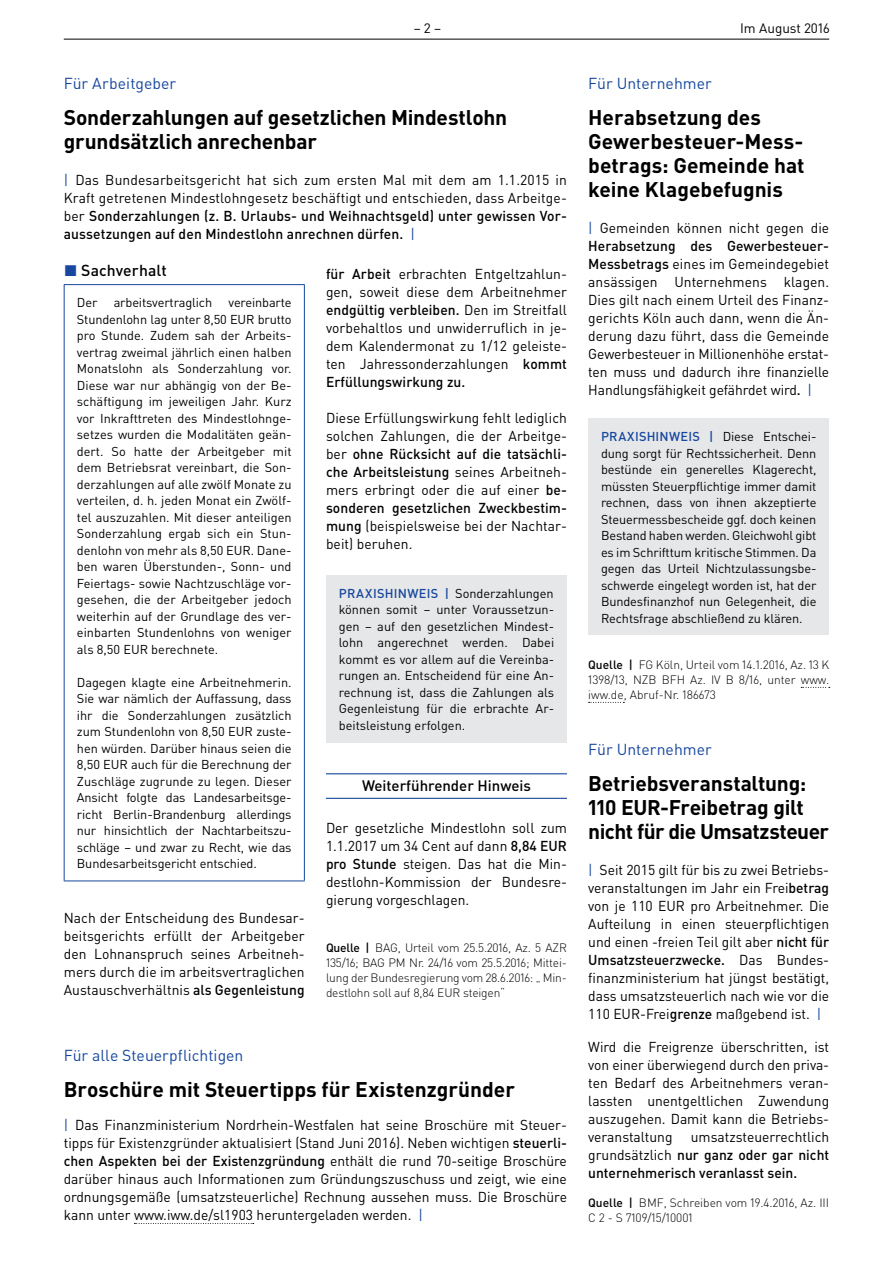
<style>
.page{position:relative;width:893px;height:1263px;background:#fff}
.page>*{position:absolute;margin:0;border:0;box-sizing:border-box;transform-origin:0 0}
.t1{font:700 21px/24px "DIN Pro";letter-spacing:-.005em;color:#000}
.t2{font:15.75px "DIN Pro";color:#17479e}
.t3{font:500 15.75px "DIN Pro";letter-spacing:.005em;color:#000}
.t4{font:500 15px "DIN Pro";color:#000}
.t5{font:14.25px/18px "DIN Pro";color:#000;text-align:justify}
.t6{font:500 14.25px/18px "DIN Pro";color:#000;text-align:justify}
.t7{font:13.5px "DIN Pro";color:#000}
.t8{font:12.75px/16.5px "DIN Pro";letter-spacing:-.01em;color:#000;text-align:justify}
.t9{font:300 12px/15px "DIN Pro";color:#000;text-align:justify}
.s1{color:#17479e}
.s2{font-weight:500}
.s3{font-weight:500;color:#17479e}
.s4{font-weight:400}
</style>
<div class="page">
<hr style="left:64px;top:39px;width:765px;height:1px;background:#000">
<hr style="left:64px;top:284px;width:241px;height:1px;background:#17479e">
<hr style="left:64px;top:285px;width:1px;height:595px;background:#17479e">
<hr style="left:304px;top:285px;width:1px;height:595px;background:#17479e">
<hr style="left:64px;top:880px;width:241px;height:1px;background:#17479e">
<hr style="left:326px;top:773px;width:241px;height:1px;background:#17479e">
<hr style="left:326px;top:798px;width:241px;height:1px;background:#17479e">
<div style="left:326px;top:575px;width:241px;height:167px;background:#e6e7e8"></div>
<svg style="left:134px;top:1223px;width:120px;height:1px"></svg>
<svg style="left:801px;top:687px;width:29px;height:1px"></svg>
<svg style="left:589px;top:702px;width:35px;height:1px"></svg>
<div style="left:588px;top:419px;width:241px;height:216px;background:#e6e7e8"></div>
<p class="t7" style="left:414px;top:19px;width:29px">– 2 –</p>
<p class="t7" style="left:740px;top:19px;width:91px">Im August 2016</p>
<p class="t2" style="left:64px;top:73px;width:114px">Für Arbeitgeber</p>
<h1 class="t1" style="left:64px;top:105px;width:445px">Sonderzahlungen auf gesetzlichen Mindestlohn grundsätzlich anrechenbar</h1>
<p class="t5" style="left:64px;top:171px;width:505px"><span class="s1">|</span> Das Bundesarbeitsgericht hat sich zum ersten Mal mit dem am 1.1.2015 in Kraft getretenen Mindestlohngesetz beschäftigt und entschieden, dass Arbeitge&shy;ber <span class="s2">Sonderzahlungen (z. B. Urlaubs- und Weihnachtsgeld) unter gewissen Vor&shy;aussetzungen auf den Mindestlohn anrechnen dürfen.</span> <span class="s1">|</span></p>
<p class="t3" style="left:64px;top:260px;width:104px"><span class="s1">◼</span> Sachverhalt</p>
<p class="t8" style="left:77px;top:294px;width:22px">Der</p>
<p class="t8" style="left:114px;top:294px;width:100px">arbeitsvertraglich</p>
<p class="t5" style="left:326px;top:264px;width:242px"><span class="s2">für Arbeit</span> erbrachten Entgeltzahlun&shy;gen, soweit diese dem Arbeitnehmer <span class="s2">endgültig verbleiben.</span> Den im Streitfall vorbehaltlos und unwiderruflich in je&shy;dem Kalendermonat zu 1/12 geleiste&shy;ten Jahressonderzahlungen <span class="s2">kommt Erfüllungswirkung zu.</span></p>
<p class="t5" style="left:326px;top:408px;width:242px">Diese Erfüllungswirkung fehlt lediglich solchen Zahlungen, die der Arbeitge&shy;ber <span class="s2">ohne Rücksicht auf die tatsächli&shy;che Arbeitsleistung</span> seines Arbeitneh&shy;mers erbringt oder die auf einer <span class="s2">be&shy;sonderen gesetzlichen Zweckbestim&shy;mung</span> (beispielsweise bei der Nachtar&shy;beit) beruhen.</p>
<p class="t8" style="left:339px;top:584px;width:217px"><span class="s3">PRAXISHINWEIS |</span> Sonderzahlungen können somit – unter Voraussetzun&shy;gen – auf den gesetzlichen Mindest&shy;lohn angerechnet werden. Dabei kommt es vor allem auf die Vereinba&shy;rungen an. Entscheidend für eine An&shy;rechnung ist, dass die Zahlungen als Gegenleistung für die erbrachte Ar&shy;beitsleistung erfolgen.</p>
<p class="t8" style="left:77px;top:294px;width:216px;text-indent:152px">vereinbarte Stundenlohn lag unter 8,50 EUR brutto pro Stunde. Zudem sah der Arbeits&shy;vertrag zweimal jährlich einen halben Monatslohn als Sonderzahlung vor.<br>Diese war nur abhängig von der Be&shy;schäftigung im jeweiligen Jahr. Kurz vor Inkrafttreten des Mindestlohnge&shy;setzes wurden die Modalitäten geän&shy;dert. So hatte der Arbeitgeber mit dem Betriebsrat vereinbart, die Son&shy;derzahlungen auf alle zwölf Monate zu verteilen, d. h. jeden Monat ein Zwölf&shy;tel auszuzahlen. Mit dieser anteiligen Sonderzahlung ergab sich ein Stun&shy;denlohn von mehr als 8,50 EUR. Dane&shy;ben waren Überstunden-, Sonn- und Feiertags- sowie Nachtzuschläge vor&shy;gesehen, die der Arbeitgeber jedoch weiterhin auf der Grundlage des ver&shy;einbarten Stundenlohns von weniger als 8,50 EUR berechnete.</p>
<p class="t8" style="left:77px;top:673px;width:216px">Dagegen klagte eine Arbeitnehmerin.<br>Sie war nämlich der Auffassung, dass ihr die Sonderzahlungen zusätzlich zum Stundenlohn von 8,50 EUR zuste&shy;hen würden. Darüber hinaus seien die 8,50 EUR auch für die Berechnung der Zuschläge zugrunde zu legen. Dieser Ansicht folgte das Landesarbeitsge&shy;richt Berlin-Brandenburg allerdings nur hinsichtlich der Nachtarbeitszu&shy;schläge – und zwar zu Recht, wie das Bundesarbeitsgericht entschied.</p>
<p class="t4" style="left:362px;top:776px;width:170px">Weiterführender Hinweis</p>
<p class="t5" style="left:326px;top:819px;width:242px">Der gesetzliche Mindestlohn soll zum 1.1.2017 um 34 Cent auf dann <span class="s2">8,84 EUR pro Stunde</span> steigen. Das hat die Min&shy;destlohn-Kommission der Bundesre&shy;gierung vorgeschlagen.</p>
<p class="t9" style="left:326px;top:939px;width:242px"><span class="s2">Quelle |</span> BAG, Urteil vom 25.5.2016, Az. 5 AZR 135/16; BAG PM Nr. 24/16 vom 25.5.2016; Mittei&shy;lung der Bundesregierung vom 28.6.2016: „ Min&shy;destlohn soll auf 8,84 EUR steigen“</p>
<p class="t5" style="left:64px;top:908px;width:242px">Nach der Entscheidung des Bundesar&shy;beitsgerichts erfüllt der Arbeitgeber den Lohnanspruch seines Arbeitneh&shy;mers durch die im arbeitsvertraglichen Austauschverhältnis <span class="s2">als Gegenleistung</span></p>
<p class="t2" style="left:64px;top:1045px;width:181px">Für alle Steuerpflichtigen</p>
<h1 class="t1" style="left:64px;top:1077px;width:453px">Broschüre mit Steuertipps für Existenzgründer</h1>
<p class="t5" style="left:64px;top:1116px;width:505px"><span class="s1">|</span> Das Finanzministerium Nordrhein-Westfalen hat seine Broschüre mit Steuer&shy;tipps für Existenzgründer aktualisiert (Stand Juni 2016). Neben wichtigen <span class="s2">steuerli&shy;chen Aspekten bei der Existenzgründung</span> enthält die rund 70-seitige Broschüre darüber hinaus auch Informationen zum Gründungszuschuss und zeigt, wie eine ordnungsgemäße (umsatzsteuerliche) Rechnung aussehen muss. Die Broschüre kann unter www.iww.de/sl1903 heruntergeladen werden. <span class="s1">|</span></p>
<p class="t2" style="left:588px;top:73px;width:125px">Für Unternehmer</p>
<h1 class="t1" style="left:588px;top:105px;width:218px">Herabsetzung des<br>Gewerbesteuer-Mess&shy;betrags: Gemeinde hat keine Klagebefugnis</h1>
<p class="t5" style="left:588px;top:219px;width:242px"><span class="s1">|</span> Gemeinden können nicht gegen die <span class="s2">Herabsetzung des Gewerbesteuer-Messbetrags</span> eines im Gemeindegebiet ansässigen Unternehmens klagen.<br>Dies gilt nach einem Urteil des Finanz&shy;gerichts Köln auch dann, wenn die Än&shy;derung dazu führt, dass die Gemeinde Gewerbesteuer in Millionenhöhe erstat&shy;ten muss und dadurch ihre finanzielle Handlungsfähigkeit gefährdet wird<span class="s2">.</span> <span class="s1">|</span></p>
<p class="t8" style="left:601px;top:428px;width:217px"><span class="s3">PRAXISHINWEIS |</span> Diese Entschei&shy;dung sorgt für Rechtssicherheit. Denn bestünde ein generelles Klagerecht, müssten Steuerpflichtige immer damit rechnen, dass von ihnen akzeptierte Steuermessbescheide ggf. doch keinen Bestand haben werden. Gleichwohl gibt es im Schrifttum kritische Stimmen. Da gegen das Urteil Nichtzulassungsbe&shy;schwerde eingelegt worden ist, hat der Bundesfinanzhof nun Gelegenheit, die Rechtsfrage abschließend zu klären.</p>
<p class="t9" style="left:588px;top:657px;width:242px"><span class="s2">Quelle |</span> FG Köln, Urteil vom 14.1.2016, Az. 13 K 1398/13, NZB BFH Az. IV B 8/16, unter www. iww.de, Abruf-Nr. 186673</p>
<p class="t2" style="left:588px;top:739px;width:125px">Für Unternehmer</p>
<h1 class="t1" style="left:588px;top:771px;width:242px">Betriebsveranstaltung:<br>110 EUR-Freibetrag gilt nicht für die Umsatzsteuer</h1>
<p class="t5" style="left:588px;top:861px;width:242px;text-align:left"><span class="s1">|</span> Seit 2015 gilt für bis zu zwei Betriebs&shy;veranstaltungen im Jahr ein Frei<span class="s2">betrag </span>von je 110 EUR pro Arbeitnehmer. Die Aufteilung in einen steuerpflichtigen und einen -freien Teil gilt aber <span class="s2">nicht für Umsatzsteuerzwecke.</span> Das Bundes&shy;finanzministerium hat jüngst bestätigt, dass umsatzsteuerlich nach wie vor die 110 EUR-Frei<span class="s2">grenze</span> maßgebend ist. <span class="s1">|</span></p>
<p class="t5" style="left:588px;top:1038px;width:242px">Wird die Freigrenze überschritten, ist von einer überwiegend durch den priva&shy;ten Bedarf des Arbeitnehmers veran&shy;lassten unentgeltlichen Zuwendung auszugehen. Damit kann die Betriebs&shy;veranstaltung</p>
<p class="t6" style="left:588px;top:1128px;width:242px;text-indent:103px"><span class="s4">umsatzsteuerrechtlich grundsätzlich</span> nur ganz oder gar nicht unternehmerisch veranlasst sein.</p>
<p class="t9" style="left:588px;top:1194px;width:242px"><span class="s2">Quelle |</span> BMF, Schreiben vom 19.4.2016, Az. III<br>C 2 - S 7109/15/10001</p>
</div>
